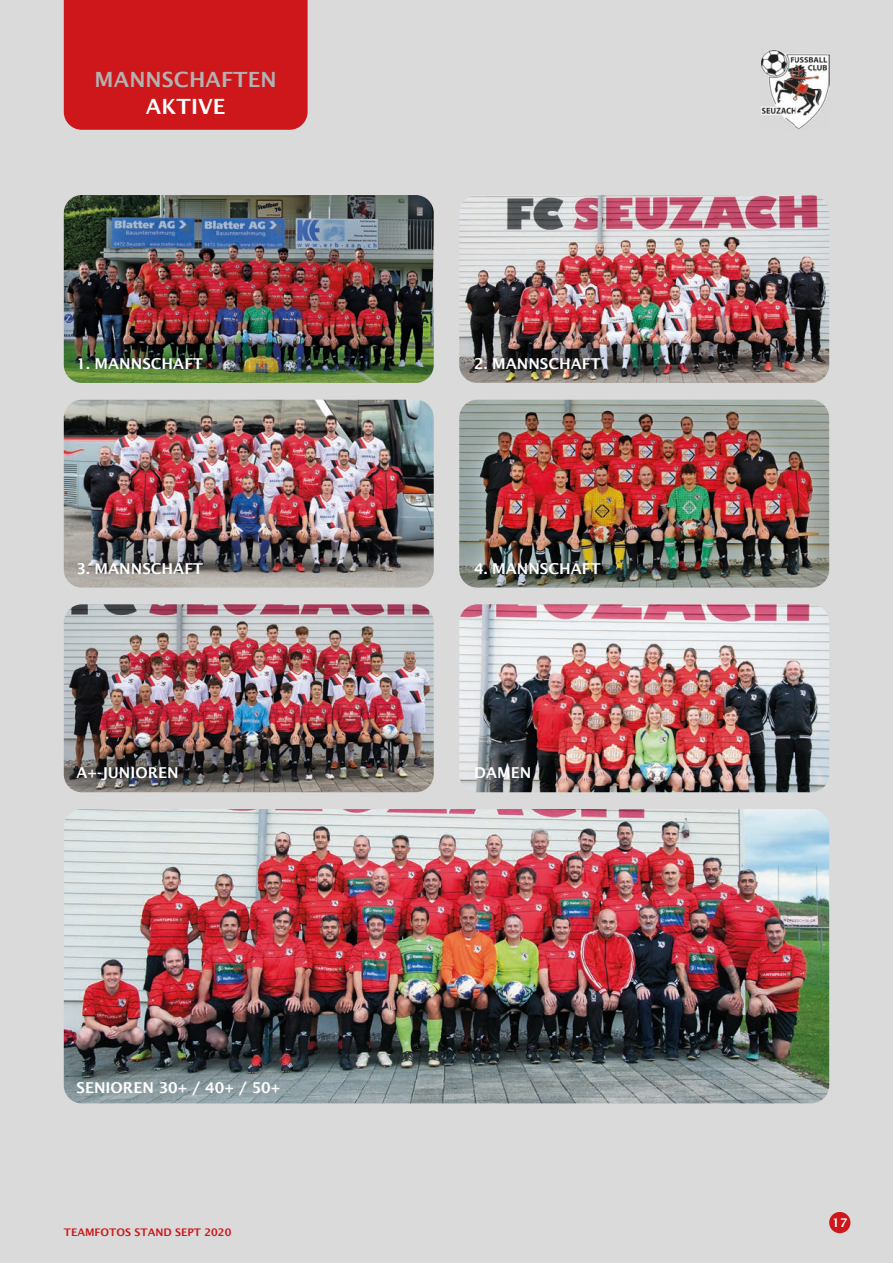
<style>
.page{position:relative;width:893px;height:1263px;background:#dadada}
.page>*{position:absolute;margin:0;border:0;box-sizing:border-box;transform-origin:0 0}
.t1{font:600 21px "Lucida Sans";letter-spacing:.005em;color:#b2b2b2}
.t2{font:600 21px "Lucida Sans";letter-spacing:.005em;color:#fff}
.t3{font:600 15px "Lucida Sans";color:#fff}
.t4{font:600 12px "Lucida Sans";color:#fff}
.t5{font:600 10.5px "Lucida Sans";color:#cd171a}
</style>
<div class="page">
<div style="left:829px;top:1212px;width:21px;height:21px;background:#cd171a;border-radius:50%"></div>
<div style="left:64px;top:0;width:244px;height:130px;background:#cd171a"></div>
<img style="left:64px;top:195px;width:370px;height:188px">
<img style="left:459px;top:195px;width:370px;height:188px">
<img style="left:64px;top:400px;width:370px;height:188px">
<img style="left:459px;top:400px;width:370px;height:188px">
<img style="left:64px;top:604px;width:370px;height:188px">
<img style="left:459px;top:604px;width:370px;height:188px">
<img style="left:64px;top:809px;width:765px;height:294px">
<img style="left:762px;top:50px;width:67px;height:80px">
<h1 class="t1" style="left:95px;top:67px;width:184px">MANNSCHAFTEN</h1>
<h1 class="t2" style="left:146px;top:95px;width:81px">AKTIVE</h1>
<p class="t3" style="left:77px;top:355px;width:128px">1. MANNSCHAFT</p>
<p class="t3" style="left:77px;top:560px;width:128px">3. MANNSCHAFT</p>
<p class="t3" style="left:77px;top:764px;width:104px">A+-JUNIOREN</p>
<p class="t3" style="left:77px;top:1079px;width:205px">SENIOREN 30+ / 40+ / 50+</p>
<p class="t5" style="left:64px;top:1226px;width:169px">TEAMFOTOS STAND SEPT 2020</p>
<p class="t3" style="left:474px;top:355px;width:128px">2. MANNSCHAFT</p>
<p class="t3" style="left:474px;top:560px;width:128px">4. MANNSCHAFT</p>
<p class="t3" style="left:474px;top:764px;width:59px">DAMEN</p>
<p class="t4" style="left:832px;top:1216px;width:17px">17</p>
</div>
